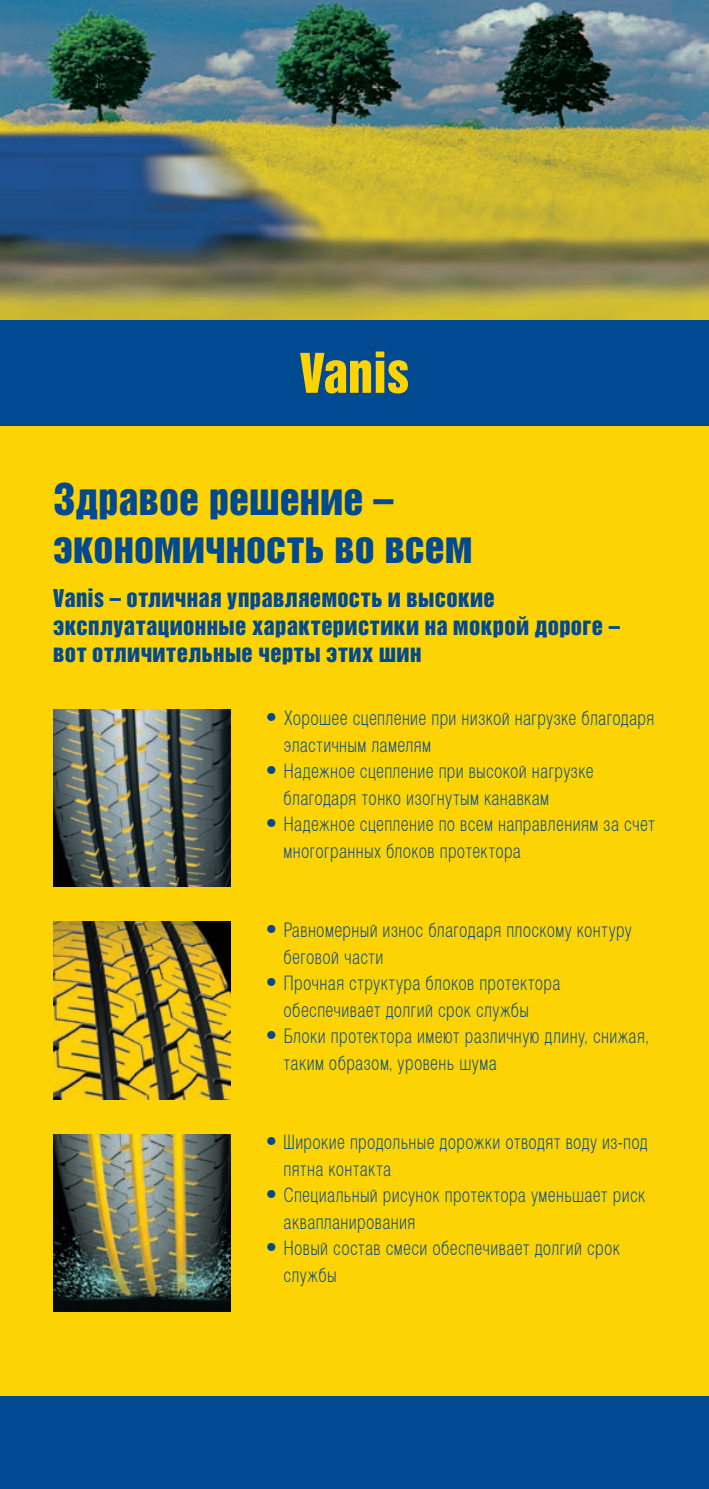
<style>
.page{position:relative;width:709px;height:1489px;background:#fff}
.page>*{position:absolute;margin:0;border:0;box-sizing:border-box;transform-origin:0 0}
.t1{font:50px "Helvetica Inserat Cyr Upright";color:#fed304}
.t2{font:40px/47.5px "Helvetica Inserat Cyr Upright";letter-spacing:.005em;color:#014990}
.t3{font:22.5px/26.5px "Helvetica Condenced";letter-spacing:.015em;color:#014990}
.t4{font:22.5px/27.5px "Helvetica Inserat Cyr Upright";letter-spacing:.02em;color:#014990}
.s1{font-family:"Helvetica Neue LT Pro";font-weight:300}
</style>
<div class="page">
<div style="left:0;top:418px;width:709px;height:985px;background:#fed304"></div>
<div style="left:0;top:1396px;width:709px;height:92px;background:#014990"></div>
<div style="left:0;top:319px;width:709px;height:106px;background:#014990"></div>
<img style="left:0;top:0;width:709px;height:319px">
<img style="left:53px;top:921px;width:177px;height:177px">
<img style="left:53px;top:1134px;width:177px;height:177px">
<img style="left:53px;top:709px;width:177px;height:177px">
<h1 class="t1" style="left:300px;top:343px;width:111px">Vanis</h1>
<h2 class="t2" style="left:53px;top:475px;width:421px">Здравое решение – экономичность во всем</h2>
<p class="t4" style="left:53px;top:584px;width:568px">Vanis – отличная управляемость и высокие эксплуатационные характеристики на мокрой дороге – вот отличительные черты этих шин</p>
<p class="t3" style="left:283px;top:705px;width:372px;text-indent:-18px"><span class="s1">•</span> Хорошее сцепление при низкой нагрузке благодаря эластичным ламелям</p>
<p class="t3" style="left:283px;top:758px;width:311px;text-indent:-18px"><span class="s1">•</span> Надежное сцепление при высокой нагрузке благодаря тонко изогнутым канавкам</p>
<p class="t3" style="left:283px;top:811px;width:373px;text-indent:-18px"><span class="s1">•</span> Надежное сцепление по всем направлениям за счет многогранных блоков протектора</p>
<p class="t3" style="left:283px;top:917px;width:350px;text-indent:-18px"><span class="s1">•</span> Равномерный износ благодаря плоскому контуру беговой части</p>
<p class="t3" style="left:283px;top:970px;width:278px;text-indent:-18px"><span class="s1">•</span> Прочная структура блоков протектора обеспечивает долгий срок службы</p>
<p class="t3" style="left:283px;top:1023px;width:367px;text-indent:-18px"><span class="s1">•</span> Блоки протектора имеют различную длину, снижая, таким образом, уровень шума</p>
<p class="t3" style="left:283px;top:1129px;width:366px;text-indent:-18px"><span class="s1">•</span> Широкие продольные дорожки отводят воду из-под пятна контакта</p>
<p class="t3" style="left:283px;top:1182px;width:363px;text-indent:-18px"><span class="s1">•</span> Специальный рисунок протектора уменьшает риск аквапланирования</p>
<p class="t3" style="left:283px;top:1235px;width:338px;text-indent:-18px"><span class="s1">•</span> Новый состав смеси обеспечивает долгий срок службы</p>
</div>
